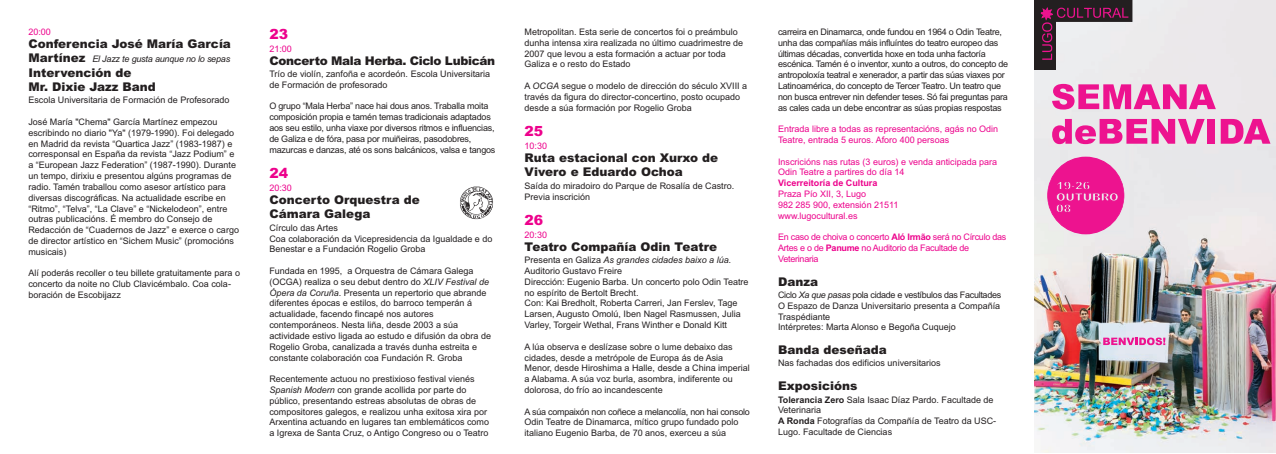
<style>
.page{position:relative;width:1276px;height:454px;background:#fff}
.page>*{position:absolute;margin:0;border:0;box-sizing:border-box;transform-origin:0 0}
.t1{font:900 14px "Arial";color:#ed028c}
.t2{font:900 12px/14.4px "Arial";color:#231f20}
.t3{font:900 12px "Arial";letter-spacing:-.025em;color:#231f20}
.t4{font:9px/10.8px "Arial MS";color:#231f20}
.t5{font:9px/10.8px "Arial MS";letter-spacing:-.03em;color:#231f20}
.t6{font:9px/10.8px "Arial MS";color:#ed028c}
.t7{font:9px/10.8px "Arial MS";letter-spacing:-.02em;color:#231f20}
.t8{font:9px/10.8px "Arial MS";letter-spacing:-.03em;color:#ed028c}
.t9{font:9px "Arial Italic MS";color:#231f20}
.t10{font:9px "Arial Italic MS";letter-spacing:-.02em;color:#231f20}
.t11{font:9px "Arial Bold MS";color:#ed028c}
.s1{font-family:"Arial";font-weight:900;font-size:12px}
.s2{font-family:"Arial Italic MS"}
.s3{font-family:"Arial MS"}
.s4{font-family:"Arial Bold MS"}
</style>
<div class="page">
<img style="left:1035px;top:0;width:241px;height:453px">
<svg style="left:1103px;top:337px;width:62px;height:8px"></svg>
<svg style="left:1047px;top:157px;width:77px;height:76px;background:#ec47a5"></svg>
<svg style="left:1052px;top:119px;width:152px;height:25px;background:#eb6ab4"></svg>
<div style="left:1207px;top:119px;width:8px;height:25px;background:#ed138f"></div>
<svg style="left:1220px;top:119px;width:50px;height:25px"></svg>
<svg style="left:1052px;top:84px;width:163px;height:25px;background:#ec65b2"></svg>
<div style="left:1035px;top:0;width:20px;height:70px;background:#231f20"></div>
<div style="left:1043px;top:0;width:89px;height:21px;background:#231f20"></div>
<svg style="left:1040px;top:7px;width:88px;height:53px"></svg>
<img style="left:460px;top:186px;width:33px;height:34px">
<p class="t6" style="left:28px;top:26px;width:24px">20:00</p>
<h2 class="t2" style="left:28px;top:36px;width:204px">Conferencia José María García</h2>
<p class="t10" style="left:28px;top:54px;width:203px"><span class="s1">Martínez</span> El Jazz te gusta aunque no lo sepas</p>
<h2 class="t2" style="left:28px;top:65px;width:129px">Intervención de<br>Mr. Dixie Jazz Band</h2>
<p class="t4" style="left:28px;top:95px;width:203px">Escola Universitaria de Formación de Profesorado</p>
<p class="t4" style="left:28px;top:116px;width:212px">José María "Chema" García Martínez empezou escribindo no diario "Ya" (1979-1990). Foi delegado en Madrid da revista “Quartica Jazz” (1983-1987) e corresponsal en España da revista “Jazz Podium” e a “European Jazz Federation” (1987-1990). Durante un tempo, dirixiu e presentou algúns programas de radio. Tamén traballou como asesor artístico para diversas discográficas. Na actualidade escribe en “Ritmo”, “Telva”, “La Clave” e “Nickelodeon”, entre outras publicacións. É membro do Consejo de Redacción de “Cuadernos de Jazz” e exerce o cargo de director artístico en “Sichem Music” (promocións musicais)</p>
<p class="t4" style="left:28px;top:268px;width:213px">Alí poderás recoller o teu billete gratuitamente para o concerto da noite no Club Clavicémbalo. Coa cola&shy;boración de Escobijazz</p>
<h1 class="t1" style="left:269px;top:26px;width:20px">23</h1>
<p class="t6" style="left:269px;top:43px;width:24px">21:00</p>
<h2 class="t3" style="left:269px;top:53px;width:227px">Concerto Mala Herba. Ciclo Lubicán</h2>
<p class="t4" style="left:269px;top:68px;width:222px">Trío de violín, zanfoña e acordeón. Escola Universitaria de Formación de profesorado</p>
<p class="t7" style="left:269px;top:101px;width:228px">O grupo “Mala Herba” nace hai dous anos. Traballa moita composición propia e tamén temas tradicionais adaptados aos seu estilo, unha viaxe por diversos ritmos e influencias, de Galiza e de fóra, pasa por muiñeiras, pasodobres, mazurcas e danzas, até os sons balcánicos, valsa e tangos</p>
<h1 class="t1" style="left:269px;top:165px;width:20px">24</h1>
<p class="t6" style="left:269px;top:182px;width:24px">20:30</p>
<h2 class="t2" style="left:269px;top:192px;width:152px">Concerto Orquestra de<br>Cámara Galega</h2>
<p class="t4" style="left:269px;top:222px;width:224px">Círculo das Artes<br>Coa colaboración da Vicepresidencia da Igualdade e do<br>Benestar e a Fundación Rogelio Groba</p>
<p class="t4" style="left:269px;top:265px;width:223px">Fundada en 1995, a Orquestra de Cámara Galega (OCGA) realiza o seu debut dentro do <span class="s2">XLIV Festival de Ópera da Coruña</span>. Presenta un repertorio que abrande diferentes épocas e estilos, do barroco temperán á actualidade, facendo fincapé nos autores contemporáneos. Nesta liña, desde 2003 a súa actividade estivo ligada ao estudo e difusión da obra de Rogelio Groba, canalizada a través dunha estreita e constante colaboración coa Fundación R. Groba</p>
<p class="t4" style="left:269px;top:373px;width:221px">Recentemente actuou no prestixioso festival vienés <span class="s2">Spanish Modern</span> con grande acollida por parte do público, presentando estreas absolutas de obras de compositores galegos, e realizou unha exitosa xira por Arxentina actuando en lugares tan emblemáticos como a Igrexa de Santa Cruz, o Antigo Congreso ou o Teatro</p>
<p class="t4" style="left:524px;top:26px;width:220px">Metropolitan. Esta serie de concertos foi o preámbulo dunha intensa xira realizada no último cuadrimestre de 2007 que levou a esta formación a actuar por toda Galiza e o resto do Estado</p>
<p class="t4" style="left:524px;top:80px;width:224px">A <span class="s2">OCGA</span> segue o modelo de dirección do século XVIII a través da figura do director-concertino, posto ocupado desde a súa formación por Rogelio Groba</p>
<h1 class="t1" style="left:524px;top:123px;width:20px">25</h1>
<p class="t6" style="left:524px;top:140px;width:24px">10:30</p>
<h2 class="t2" style="left:524px;top:150px;width:195px">Ruta estacional con Xurxo de<br>Vivero e Eduardo Ochoa</h2>
<p class="t4" style="left:524px;top:180px;width:211px">Saída do miradoiro do Parque de Rosalía de Castro.<br>Previa inscrición</p>
<h1 class="t1" style="left:524px;top:212px;width:20px">26</h1>
<p class="t6" style="left:524px;top:229px;width:24px">20:30</p>
<h2 class="t2" style="left:524px;top:239px;width:194px">Teatro Compañía Odin Teatre</h2>
<p class="t9" style="left:524px;top:255px;width:208px"><span class="s3">Presenta en Galiza</span> As grandes cidades baixo a lúa.</p>
<p class="t4" style="left:524px;top:265px;width:225px">Auditorio Gustavo Freire<br>Dirección: Eugenio Barba. Un concerto polo Odin Teatre no espírito de Bertolt Brecht.<br>Con: Kai Bredholt, Roberta Carreri, Jan Ferslev, Tage Larsen, Augusto Omolú, Iben Nagel Rasmussen, Julia Varley, Torgeir Wethal, Frans Winther e Donald Kitt</p>
<p class="t4" style="left:524px;top:341px;width:227px">A lúa observa e deslízase sobre o lume debaixo das cidades, desde a metrópole de Europa ás de Asia Menor, desde Hiroshima a Halle, desde a China imperial a Alabama. A súa voz burla, asombra, indiferente ou dolorosa, do frío ao incandescente</p>
<p class="t4" style="left:524px;top:406px;width:227px">A súa compaixón non coñece a melancolía, non hai consolo<br>Odin Teatre de Dinamarca, mítico grupo fundado polo italiano Eugenio Barba, de 70 anos, exerceu a súa</p>
<p class="t5" style="left:778px;top:26px;width:232px">carreira en Dinamarca, onde fundou en 1964 o Odin Teatre, unha das compañías máis influíntes do teatro europeo das últimas décadas, convertida hoxe en toda unha factoría escénica. Tamén é o inventor, xunto a outros, do concepto de antropoloxía teatral e xenerador, a partir das súas viaxes por Latinoamérica, do concepto de Tercer Teatro. Un teatro que non busca entrever nin defender teses. Só fai preguntas para as cales cada un debe encontrar as súas propias respostas</p>
<p class="t6" style="left:778px;top:124px;width:222px">Entrada libre a todas as representacións, agás no Odin<br>Teatre, entrada 5 euros. Aforo 400 persoas</p>
<p class="t6" style="left:778px;top:156px;width:221px">Inscricións nas rutas (3 euros) e venda anticipada para<br>Odin Teatre a partires do día 14</p>
<p class="t11" style="left:778px;top:178px;width:101px">Vicerreitoría de Cultura</p>
<p class="t6" style="left:778px;top:188px;width:122px">Praza Pío XII, 3, Lugo<br>982 285 900, extensión 21511 www.lugocultural.es</p>
<p class="t8" style="left:778px;top:232px;width:230px">En caso de choiva o concerto <span class="s4">Aló Irmão</span> será no Círculo das<br>Artes e o de <span class="s4">Panume</span> no Auditorio da Facultade de<br>Veterinaria</p>
<h2 class="t2" style="left:778px;top:274px;width:42px">Danza</h2>
<p class="t4" style="left:778px;top:289px;width:225px">Ciclo <span class="s2">Xa que pasas</span> pola cidade e vestíbulos das Facultades O Espazo de Danza Universitario presenta a Compañía Traspédiante<br>Intérpretes: Marta Alonso e Begoña Cuquejo</p>
<h2 class="t2" style="left:778px;top:342px;width:110px">Banda deseñada</h2>
<p class="t4" style="left:778px;top:358px;width:164px">Nas fachadas dos edificios universitarios</p>
<h2 class="t2" style="left:778px;top:378px;width:81px">Exposicións</h2>
<p class="t4" style="left:778px;top:394px;width:220px"><span class="s4">Tolerancia Zero</span> Sala Isaac Díaz Pardo. Facultade de Veterinaria<br><span class="s4">A Ronda</span> Fotografías da Compañía de Teatro da USC-Lugo. Facultade de Ciencias</p>
</div>
